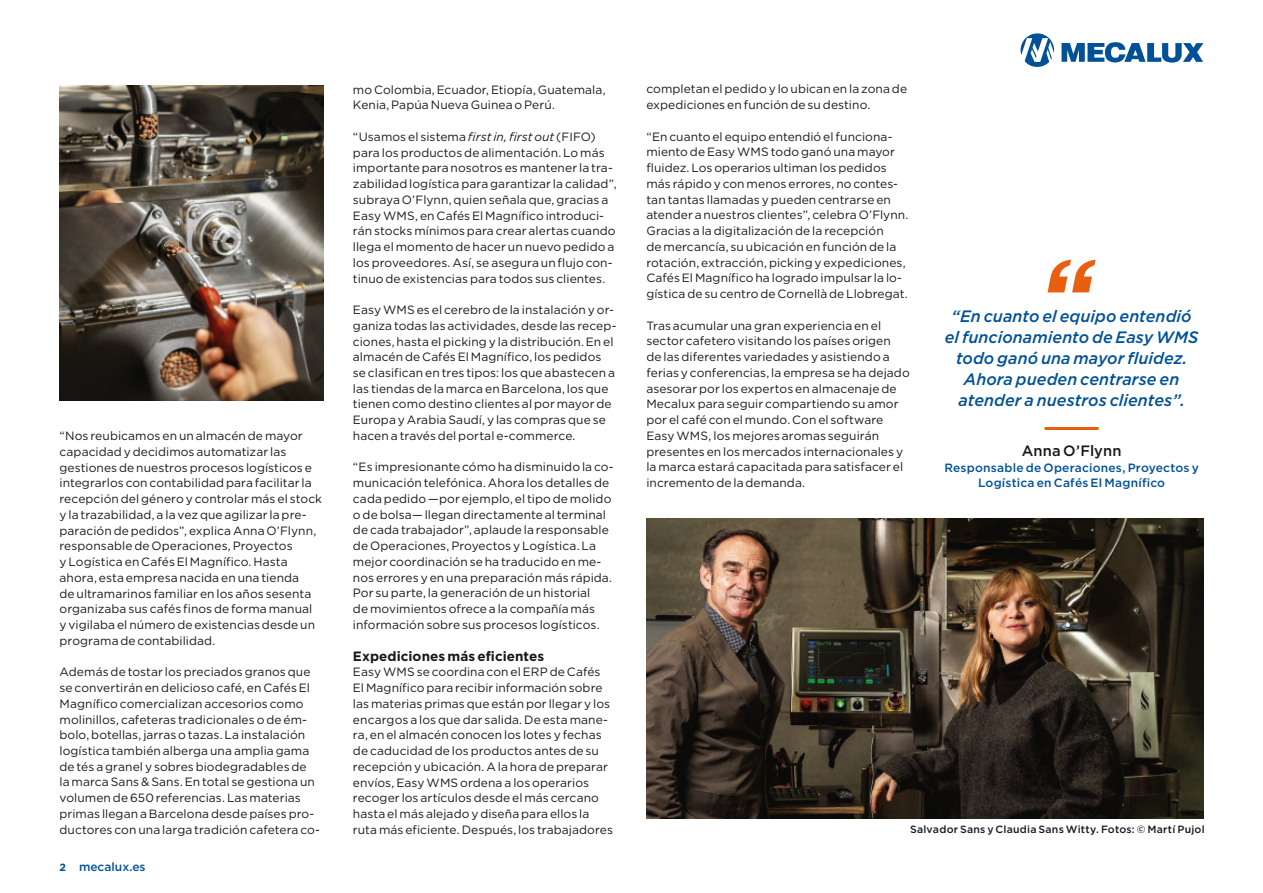
<style>
.page{position:relative;width:1263px;height:893px;background:#fff}
.page>*{position:absolute;margin:0;border:0;box-sizing:border-box;transform-origin:0 0}
.t1{font:italic 500 16.5px/21px "Gotham";letter-spacing:.005em;color:#005198;text-align:center}
.t2{font:500 15px "Gotham";letter-spacing:.01em;color:#1a171c}
.t3{font:700 13.5px "Gotham";letter-spacing:.005em;color:#1a171c}
.t4{font:12px/15.8px "Gotham";letter-spacing:.005em;color:#1a171c}
.t5{font:500 12px/15.8px "Gotham";letter-spacing:.015em;color:#005198;text-align:center}
.t6{font:500 10.5px "Gotham";letter-spacing:.025em;color:#1a171c}
.s1{font-weight:700;font-size:10.5px}
.s2{font-style:italic}
</style>
<div class="page">
<svg style="left:1020px;top:33px;width:34px;height:34px"></svg>
<svg style="left:1061px;top:42px;width:142px;height:21px"></svg>
<hr style="left:1044px;top:427px;width:55px;height:3px;background:#e95e0f">
<svg style="left:1047px;top:260px;width:49px;height:32px"></svg>
<img style="left:646px;top:519px;width:558px;height:299px">
<img style="left:60px;top:85px;width:263px;height:315px">
<p class="t4" style="left:60px;top:428px;width:264px">“Nos reubicamos en un almacén de mayor capacidad y decidimos automatizar las gestiones de nuestros procesos logísticos e integrarlos con contabilidad para facilitar la recepción del género y controlar más el stock y la trazabilidad, a la vez que agilizar la pre&shy;paración de pedidos”, explica Anna O’Flynn, responsable de Operaciones, Proyectos<br>y Logística en Cafés El Magnífico. Hasta ahora, esta empresa nacida en una tienda<br>de ultramarinos familiar en los años sesenta organizaba sus cafés finos de forma manual y vigilaba el número de existencias desde un programa de contabilidad.</p>
<p class="t4" style="left:60px;top:664px;width:262px">Además de tostar los preciados granos que se convertirán en delicioso café, en Cafés El Magnífico comercializan accesorios como molinillos, cafeteras tradicionales o de ém&shy;bolo, botellas, jarras o tazas. La instalación logística también alberga una amplia gama de tés a granel y sobres biodegradables de<br>la marca Sans &amp; Sans. En total se gestiona un volumen de 650 referencias. Las materias primas llegan a Barcelona desde países pro&shy;ductores con una larga tradición cafetera co-</p>
<p class="t5" style="left:60px;top:858px;width:88px"><span class="s1">2</span> mecalux.es</p>
<p class="t4" style="left:353px;top:81px;width:254px">mo Colombia, Ecuador, Etiopía, Guatemala,<br>Kenia, Papúa Nueva Guinea o Perú.</p>
<p class="t4" style="left:353px;top:128px;width:265px">“Usamos el sistema <span class="s2">first in, first out</span> (FIFO) para los productos de alimentación. Lo más importante para nosotros es mantener la tra&shy;zabilidad logística para garantizar la calidad”, subraya O’Flynn, quien señala que, gracias a Easy WMS, en Cafés El Magnífico introduci&shy;rán stocks mínimos para crear alertas cuando llega el momento de hacer un nuevo pedido a los proveedores. Así, se asegura un flujo con&shy;tinuo de existencias para todos sus clientes.</p>
<p class="t4" style="left:353px;top:302px;width:265px">Easy WMS es el cerebro de la instalación y or&shy;ganiza todas las actividades, desde las recep&shy;ciones, hasta el picking y la distribución. En el almacén de Cafés El Magnífico, los pedidos se clasifican en tres tipos: los que abastecen a las tiendas de la marca en Barcelona, los que tienen como destino clientes al por mayor de Europa y Arabia Saudí, y las compras que se hacen a través del portal e-commerce.</p>
<p class="t4" style="left:353px;top:459px;width:262px">“Es impresionante cómo ha disminuido la co&shy;municación telefónica. Ahora los detalles de cada pedido —por ejemplo, el tipo de molido o de bolsa— llegan directamente al terminal de cada trabajador”, aplaude la responsable de Operaciones, Proyectos y Logística. La mejor coordinación se ha traducido en me&shy;nos errores y en una preparación más rápida.<br>Por su parte, la generación de un historial<br>de movimientos ofrece a la compañía más información sobre sus procesos logísticos.</p>
<p class="t3" style="left:353px;top:647px;width:193px">Expediciones más eficientes</p>
<p class="t4" style="left:353px;top:664px;width:262px">Easy WMS se coordina con el ERP de Cafés El Magnífico para recibir información sobre las materias primas que están por llegar y los encargos a los que dar salida. De esta mane&shy;ra, en el almacén conocen los lotes y fechas de caducidad de los productos antes de su recepción y ubicación. A la hora de preparar envíos, Easy WMS ordena a los operarios recoger los artículos desde el más cercano hasta el más alejado y diseña para ellos la ruta más eficiente. Después, los trabajadores</p>
<p class="t4" style="left:646px;top:81px;width:262px">completan el pedido y lo ubican en la zona de expediciones en función de su destino.</p>
<p class="t4" style="left:646px;top:128px;width:264px">“En cuanto el equipo entendió el funciona&shy;miento de Easy WMS todo ganó una mayor fluidez. Los operarios ultiman los pedidos más rápido y con menos errores, no contes&shy;tan tantas llamadas y pueden centrarse en atender a nuestros clientes”, celebra O’Flynn.<br>Gracias a la digitalización de la recepción<br>de mercancía, su ubicación en función de la rotación, extracción, picking y expediciones, Cafés El Magnífico ha logrado impulsar la lo&shy;gística de su centro de Cornellà de Llobregat.</p>
<p class="t4" style="left:646px;top:317px;width:265px">Tras acumular una gran experiencia en el sector cafetero visitando los países origen<br>de las diferentes variedades y asistiendo a ferias y conferencias, la empresa se ha dejado asesorar por los expertos en almacenaje de Mecalux para seguir compartiendo su amor por el café con el mundo. Con el software Easy WMS, los mejores aromas seguirán presentes en los mercados internacionales y la marca estará capacitada para satisfacer el incremento de la demanda.</p>
<h1 class="t1" style="left:945px;top:306px;width:255px">“En cuanto el equipo entendió el funcionamiento de Easy WMS todo ganó una mayor fluidez.<br>Ahora pueden centrarse en atender a nuestros clientes”.</h1>
<p class="t2" style="left:1022px;top:441px;width:101px">Anna O’Flynn</p>
<p class="t5" style="left:944px;top:459px;width:256px">Responsable de Operaciones, Proyectos y<br>Logística en Cafés El Magnífico</p>
<p class="t6" style="left:910px;top:823px;width:296px">Salvador Sans y Claudia Sans Witty. Fotos: © Martí Pujol</p>
</div>
